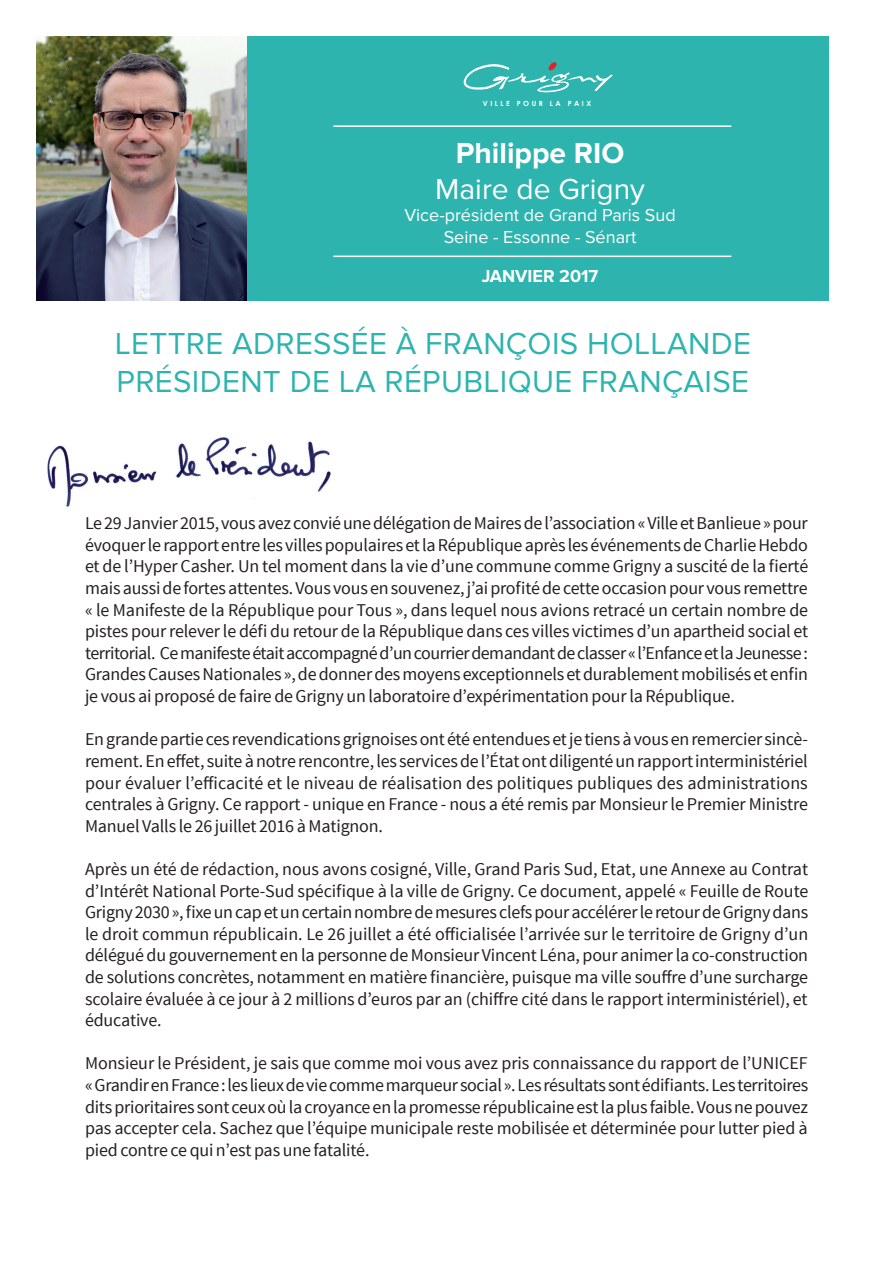
<style>
.page{position:relative;width:893px;height:1263px;background:#fff}
.page>*{position:absolute;margin:0;border:0;box-sizing:border-box;transform-origin:0 0}
.t1{font:31.5px/37.8px "Proxima Nova";letter-spacing:.01em;color:#2db4af}
.t2{font:30px "Proxima Nova";color:#fff}
.t3{font:700 30px "Proxima Nova";color:#fff}
.t4{font:18px/21.6px "Source Sans Pro";letter-spacing:-.01em;color:#231f20;text-align:justify}
.t5{font:18px/21.6px "Proxima Nova";color:#fff;text-align:center}
.t6{font:700 18px "Proxima Nova";color:#fff}
.t7{font:700 7.05px "Century Gothic";letter-spacing:.35em;color:#fff}
</style>
<div class="page">
<img style="left:47px;top:437px;width:284px;height:70px">
<img style="left:37px;top:37px;width:210px;height:264px">
<div style="left:247px;top:37px;width:582px;height:264px;background:#2db4af"></div>
<hr style="left:333px;top:125px;width:398px;height:2px;background:#fff">
<hr style="left:333px;top:256px;width:398px;height:1px;background:#fff">
<svg style="left:464px;top:62px;width:149px;height:31px"></svg>
<p class="t7" style="left:483px;top:98px;width:110px">VILLE POUR LA PAIX</p>
<h2 class="t3" style="left:456px;top:136px;width:170px">Philippe RIO</h2>
<h2 class="t2" style="left:435px;top:172px;width:211px">MAIRE DE GRIGNY</h2>
<p class="t5" style="left:404px;top:204px;width:273px">VICE-PRÉSIDENT DE GRAND PARIS SUD<br>SEINE - ESSONNE - SÉNART</p>
<p class="t6" style="left:482px;top:266px;width:118px">JANVIER 2017</p>
<h1 class="t1" style="left:115px;top:325px;width:633px">LETTRE ADRESSÉE À FRANÇOIS HOLLANDE<br>PRÉSIDENT DE LA RÉPUBLIQUE FRANÇAISE</h1>
<p class="t4" style="left:85px;top:513px;width:725px">Le 29 Janvier 2015, vous avez convié une délégation de Maires de l’association « Ville et Banlieue » pour évoquer le rapport entre les villes populaires et la République après les événements de Charlie Hebdo et de l’Hyper Casher. Un tel moment dans la vie d’une commune comme Grigny a suscité de la fierté mais aussi de fortes attentes. Vous vous en souvenez, j’ai profité de cette occasion pour vous remettre « le Manifeste de la République pour Tous », dans lequel nous avions retracé un certain nombre de pistes pour relever le défi du retour de la République dans ces villes victimes d’un apartheid social et territorial. Ce manifeste était accompagné d’un courrier demandant de classer « l’Enfance et la Jeunesse :<br>Grandes Causes Nationales », de donner des moyens exceptionnels et durablement mobilisés et enfin je vous ai proposé de faire de Grigny un laboratoire d’expérimentation pour la République.</p>
<p class="t4" style="left:85px;top:729px;width:724px">En grande partie ces revendications grignoises ont été entendues et je tiens à vous en remercier sincè&shy;rement. En effet, suite à notre rencontre, les services de l’État ont diligenté un rapport interministériel pour évaluer l’efficacité et le niveau de réalisation des politiques publiques des administrations centrales à Grigny. Ce rapport - unique en France - nous a été remis par Monsieur le Premier Ministre Manuel Valls le 26 juillet 2016 à Matignon.</p>
<p class="t4" style="left:85px;top:858px;width:725px">Après un été de rédaction, nous avons cosigné, Ville, Grand Paris Sud, Etat, une Annexe au Contrat d’Intérêt National Porte-Sud spécifique à la ville de Grigny. Ce document, appelé « Feuille de Route Grigny 2030 », fixe un cap et un certain nombre de mesures clefs pour accélérer le retour de Grigny dans le droit commun républicain. Le 26 juillet a été officialisée l’arrivée sur le territoire de Grigny d’un délégué du gouvernement en la personne de Monsieur Vincent Léna, pour animer la co-construction de solutions concrètes, notamment en matière financière, puisque ma ville souffre d’une surcharge scolaire évaluée à ce jour à 2 millions d’euros par an (chiffre cité dans le rapport interministériel), et éducative.</p>
<p class="t4" style="left:85px;top:1053px;width:725px">Monsieur le Président, je sais que comme moi vous avez pris connaissance du rapport de l’UNICEF « Grandir en France : les lieux de vie comme marqueur social ». Les résultats sont édifiants. Les territoires dits prioritaires sont ceux où la croyance en la promesse républicaine est la plus faible. Vous ne pouvez pas accepter cela. Sachez que l’équipe municipale reste mobilisée et déterminée pour lutter pied à pied contre ce qui n’est pas une fatalité.</p>
</div>
